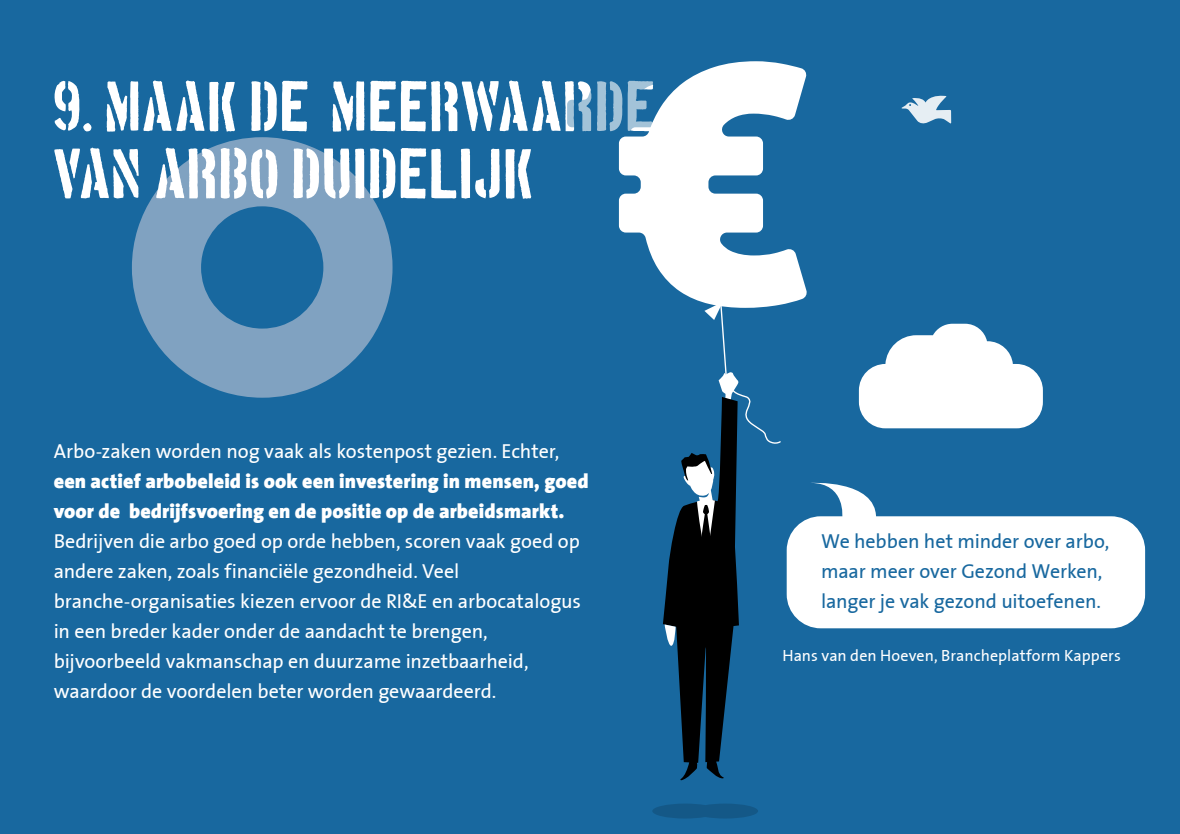
<style>
.page{position:relative;width:1180px;height:834px;background:#fff}
.page>*{position:absolute;margin:0;border:0;box-sizing:border-box;transform-origin:0 0}
.t1{font:56px/67.2px "Boston Traffic";letter-spacing:-.015em;color:#fff}
.t2{font:20px/30px "The Sans Plain";letter-spacing:-.005em;color:#fff}
.t3{font:900 20px/30px "The Sans B9";letter-spacing:.005em;color:#fff}
.t4{font:20px/30px "The Sans Plain";letter-spacing:-.005em;color:#18689f}
.t5{font:16px "The Sans Plain";letter-spacing:.005em;color:#fff}
</style>
<div class="page">
<div style="left:0;top:0;width:1179px;height:834px;background:#18689f"></div>
<svg style="left:132px;top:137px;width:260px;height:261px;fill:#80a2c1"></svg>
<svg style="left:811px;top:482px;width:65px;height:34px"></svg>
<div style="left:786px;top:516px;width:358px;height:112px;background:#fff;border-radius:34px"></div>
<svg style="left:901px;top:95px;width:50px;height:29px"></svg>
<svg style="left:858px;top:324px;width:184px;height:104px"></svg>
<svg style="left:652px;top:804px;width:106px;height:14px"></svg>
<svg style="left:663px;top:308px;width:118px;height:472px"></svg>
<svg style="left:619px;top:61px;width:188px;height:247px;fill:#fff"></svg>
<h1 class="t1" style="left:54px;top:75px;width:606px">9. MAAK DE (MEERWAARDE<br>VAN ARBO DUIDELIJK</h1>
<p class="t2" style="left:54px;top:435px;width:507px">Arbo-zaken worden nog vaak als kostenpost gezien. Echter,</p>
<p class="t3" style="left:54px;top:466px;width:536px">een actief arbobeleid is ook een investering in mensen, goed voor de bedrijfsvoering en de positie op de arbeidsmarkt.</p>
<p class="t2" style="left:54px;top:525px;width:529px">Bedrijven die arbo goed op orde hebben, scoren vaak goed op andere zaken, zoals financiële gezondheid. Veel branche-organisaties kiezen ervoor de RI&amp;E en arbocatalogus in een breder kader onder de aandacht te brengen, bijvoorbeeld vakmanschap en duurzame inzetbaarheid, waardoor de voordelen beter worden gewaardeerd.</p>
<p class="t4" style="left:821px;top:525px;width:289px">We hebben het minder over arbo, maar meer over Gezond Werken, langer je vak gezond uitoefenen.</p>
<p class="t5" style="left:782px;top:643px;width:340px">Hans van den Hoeven, Brancheplatform Kappers</p>
</div>
